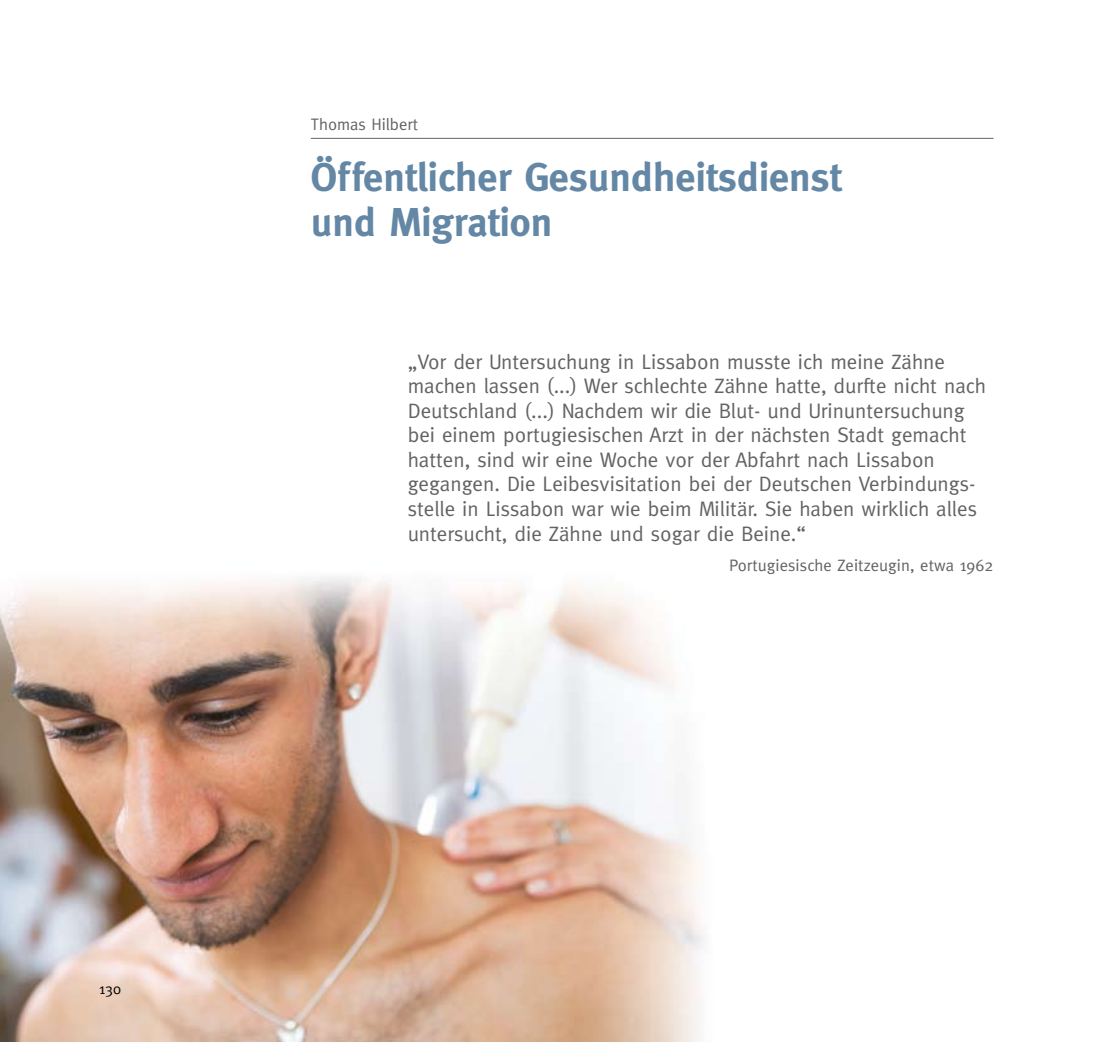
<style>
.page{position:relative;width:1116px;height:1042px;background:#fff}
.page>*{position:absolute;margin:0;border:0;box-sizing:border-box;transform-origin:0 0}
.t1{font:700 40.25px/45.5px "Meta";color:#6487a6}
.t2{font:21px/24.5px "Meta";color:#636362}
.t3{font:16.62px "Meta";letter-spacing:.005em;color:#636362}
.t4{font:14.88px "Meta";color:#000}
</style>
<div class="page">
<img style="left:0;top:577px;width:705px;height:465px">
<hr style="left:311px;top:138px;width:682px;height:1px;background:#636362">
<p class="t4" style="left:99px;top:980px;width:23px">130</p>
<p class="t3" style="left:311px;top:115px;width:109px">Thomas Hilbert</p>
<h1 class="t1" style="left:311px;top:154px;width:532px">Öffentlicher Gesundheitsdienst und Migration</h1>
<p class="t2" style="left:407px;top:349px;width:579px">„Vor der Untersuchung in Lissabon musste ich meine Zähne machen lassen (...) Wer schlechte Zähne hatte, durfte nicht nach Deutschland (...) Nachdem wir die Blut- und Urinuntersuchung bei einem portugiesischen Arzt in der nächsten Stadt gemacht hatten, sind wir eine Woche vor der Abfahrt nach Lissabon gegangen. Die Leibesvisitation bei der Deutschen Verbindungs&shy;stelle in Lissabon war wie beim Militär. Sie haben wirklich alles untersucht, die Zähne und sogar die Beine.“</p>
<p class="t3" style="left:728px;top:555px;width:266px">Portugiesische Zeitzeugin, etwa 1962</p>
</div>
